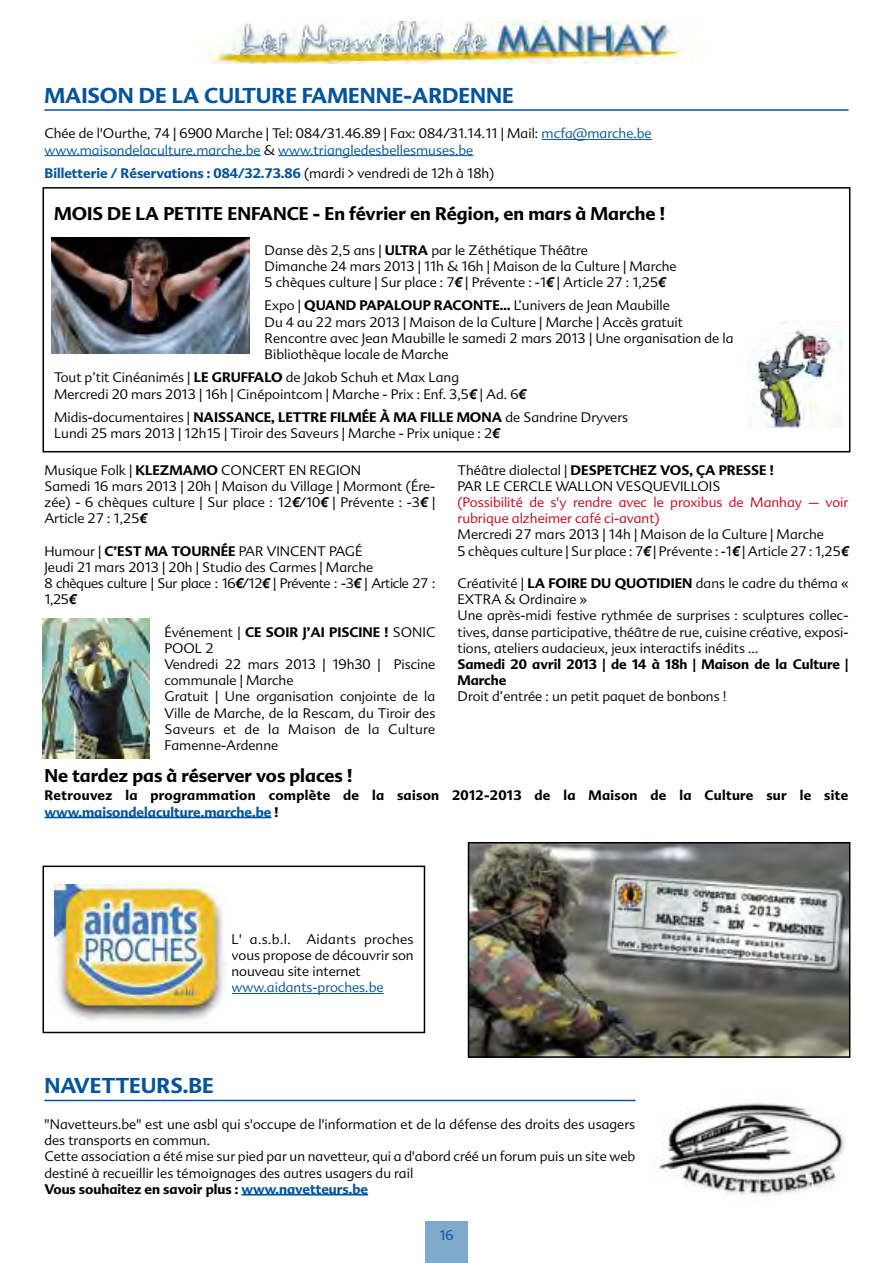
<style>
.page{position:relative;width:893px;height:1263px;background:#fff}
.page>*{position:absolute;margin:0;border:0;box-sizing:border-box;transform-origin:0 0}
.t1{font:700 21px "Advert";color:#00549c}
.t2{font:700 18px "Advert";color:#000}
.t3{font:300 13.5px/16.2px "Advert";color:#000}
.t4{font:300 13.5px/16.2px "Advert";color:#00549c}
.t5{font:700 13.5px/16.2px "Advert";letter-spacing:.025em;color:#000}
.t6{font:300 13.5px/16.2px "Advert";color:#ca0016}
.t7{font:700 13.5px "Advert";color:#00549c}
.t8{font:700 13.5px/16.2px "Advert";color:#000}
.s1{color:#000}
.s2{font-weight:300;color:#000}
.s3{font-weight:700}
.s4{font-family:"Arial";font-weight:700;font-style:italic}
.s5{color:#00549c}
.s6{font-weight:700;color:#00549c}
</style>
<div class="page">
<img style="left:209px;top:21px;width:478px;height:43px">
<div style="left:425px;top:1220px;width:43px;height:43px;background:#80a9ce"></div>
<hr style="left:44px;top:109px;width:804px;height:2px;background:#00549c">
<hr style="left:542px;top:139px;width:110px;height:1px;background:#00549c">
<hr style="left:44px;top:155px;width:217px;height:1px;background:#00549c">
<hr style="left:278px;top:155px;width:195px;height:1px;background:#00549c">
<div style="left:43px;top:187px;width:807px;height:265px;border:2px solid #000"></div>
<img style="left:51px;top:237px;width:199px;height:116px">
<img style="left:749px;top:322px;width:93px;height:105px">
<img style="left:43px;top:618px;width:106px;height:141px">
<hr style="left:44px;top:817px;width:227px;height:1px;background:#00549c">
<div style="left:43px;top:865px;width:382px;height:168px;border:2px solid #000"></div>
<hr style="left:232px;top:993px;width:152px;height:1px;background:#00549c">
<img style="left:54px;top:885px;width:173px;height:136px">
<hr style="left:44px;top:1100px;width:591px;height:1px;background:#00549c">
<hr style="left:242px;top:1194px;width:126px;height:1px;background:#00549c">
<img style="left:655px;top:1103px;width:190px;height:93px">
<img style="left:471px;top:845px;width:376px;height:210px">
<div style="left:468px;top:842px;width:382px;height:216px;border:2px solid #000"></div>
<h1 class="t1" style="left:44px;top:83px;width:471px">MAISON DE LA CULTURE FAMENNE-ARDENNE</h1>
<p class="t4" style="left:44px;top:126px;width:609px"><span class="s1">Chée de l'Ourthe, 74 | 6900 Marche | Tel: 084/31.46.89 | Fax: 084/31.14.11 | Mail:</span> mcfa@marche.be www.maisondelaculture.marche.be <span class="s1">&amp;</span> www.triangledesbellesmuses.be</p>
<p class="t7" style="left:44px;top:165px;width:451px">Billetterie / Réservations : 084/32.73.86 <span class="s2">(mardi &gt; vendredi de 12h à 18h)</span></p>
<h2 class="t2" style="left:54px;top:204px;width:612px">MOIS DE LA PETITE ENFANCE - En février en Région, en mars à Marche !</h2>
<p class="t3" style="left:265px;top:242px;width:414px">Danse dès 2,5 ans | <span class="s3">ULTRA</span> par le Zéthétique Théâtre<br>Dimanche 24 mars 2013 | 11h &amp; 16h | Maison de la Culture | Marche<br>5 chèques culture | Sur place : 7<span class="s4">€</span> | Prévente : -1<span class="s4">€</span> | Article 27 : 1,25<span class="s4">€</span></p>
<p class="t3" style="left:265px;top:298px;width:471px">Expo | <span class="s3">QUAND PAPALOUP RACONTE…</span> L’univers de Jean Maubille<br>Du 4 au 22 mars 2013 | Maison de la Culture | Marche | Accès gratuit Rencontre avec Jean Maubille le samedi 2 mars 2013 | Une organisation de la Bibliothèque locale de Marche</p>
<p class="t3" style="left:54px;top:370px;width:473px">Tout p’tit Cinéanimés | <span class="s3">LE GRUFFALO</span> de Jakob Schuh et Max Lang<br>Mercredi 20 mars 2013 | 16h | Cinépointcom | Marche - Prix : Enf. 3,5<span class="s4">€</span> | Ad. 6<span class="s4">€</span></p>
<p class="t3" style="left:54px;top:409px;width:576px">Midis-documentaires | <span class="s3">NAISSANCE, LETTRE FILMÉE À MA FILLE MONA</span> de Sandrine Dryvers<br>Lundi 25 mars 2013 | 12h15 | Tiroir des Saveurs | Marche - Prix unique : 2<span class="s4">€</span></p>
<p class="t3" style="left:44px;top:462px;width:392px">Musique Folk | <span class="s3">KLEZMAMO</span> CONCERT EN REGION<br>Samedi 16 mars 2013 | 20h | Maison du Village | Mormont (Ére&shy;zée) - 6 chèques culture | Sur place : 12<span class="s4">€</span>/10<span class="s4">€</span> | Prévente : -3<span class="s4">€</span> | Article 27 : 1,25<span class="s4">€</span></p>
<p class="t3" style="left:44px;top:543px;width:392px">Humour | <span class="s3">C’EST MA TOURNÉE</span> PAR VINCENT PAGÉ<br>Jeudi 21 mars 2013 | 20h | Studio des Carmes | Marche<br>8 chèques culture | Sur place : 16<span class="s4">€</span>/12<span class="s4">€</span> | Prévente : -3<span class="s4">€</span> | Article 27 :<br>1,25<span class="s4">€</span></p>
<p class="t3" style="left:164px;top:624px;width:272px">Événement | <span class="s3">CE SOIR J’AI PISCINE !</span> SONIC<br>POOL 2<br>Vendredi 22 mars 2013 | 19h30 | Piscine communale | Marche<br>Gratuit | Une organisation conjointe de la<br>Ville de Marche, de la Rescam, du Tiroir des<br>Saveurs et de la Maison de la Culture<br>Famenne-Ardenne</p>
<p class="t3" style="left:457px;top:462px;width:318px">Théâtre dialectal | <span class="s3">DESPETCHEZ VOS, ÇA PRESSE !<br></span>PAR LE CERCLE WALLON VESQUEVILLOIS</p>
<p class="t6" style="left:457px;top:494px;width:392px">(Possibilité de s'y rendre avec le proxibus de Manhay – voir rubrique alzheimer café ci-avant)</p>
<p class="t3" style="left:457px;top:527px;width:392px">Mercredi 27 mars 2013 | 14h | Maison de la Culture | Marche<br>5 chèques culture | Sur place : 7<span class="s4">€</span> | Prévente : -1<span class="s4">€</span> | Article 27 : 1,25<span class="s4">€</span></p>
<p class="t3" style="left:457px;top:575px;width:392px">Créativité | <span class="s3">LA FOIRE DU QUOTIDIEN</span> dans le cadre du théma « EXTRA &amp; Ordinaire »<br>Une après-midi festive rythmée de surprises : sculptures collec&shy;tives, danse participative, théâtre de rue, cuisine créative, exposi&shy;tions, ateliers audacieux, jeux interactifs inédits …</p>
<p class="t8" style="left:457px;top:656px;width:392px">Samedi 20 avril 2013 | de 14 à 18h | Maison de la Culture |<br>Marche</p>
<p class="t3" style="left:457px;top:689px;width:271px">Droit d’entrée : un petit paquet de bonbons !</p>
<h2 class="t2" style="left:44px;top:765px;width:309px">Ne tardez pas à réserver vos places !</h2>
<p class="t5" style="left:44px;top:787px;width:805px">Retrouvez la programmation complète de la saison 2012-2013 de la Maison de la Culture sur le site <span class="s5">www.maisondelaculture.marche.be</span> !</p>
<p class="t3" style="left:232px;top:931px;width:184px;text-align:justify">L' a.s.b.l. Aidants proches vous propose de découvrir son nouveau site internet</p>
<p class="t4" style="left:232px;top:980px;width:154px">www.aidants-proches.be</p>
<h1 class="t1" style="left:44px;top:1074px;width:171px">NAVETTEURS.BE</h1>
<p class="t3" style="left:44px;top:1116px;width:592px">"Navetteurs.be" est une asbl qui s'occupe de l'information et de la défense des droits des usagers des transports en commun.<br>Cette association a été mise sur pied par un navetteur, qui a d'abord créé un forum puis un site web destiné à recueillir les témoignages des autres usagers du rail<br><span class="s3">Vous souhaitez en savoir plus :</span> <span class="s6">www.navetteurs.be</span></p>
<p class="t4" style="left:439px;top:1227px;width:16px">16</p>
</div>
